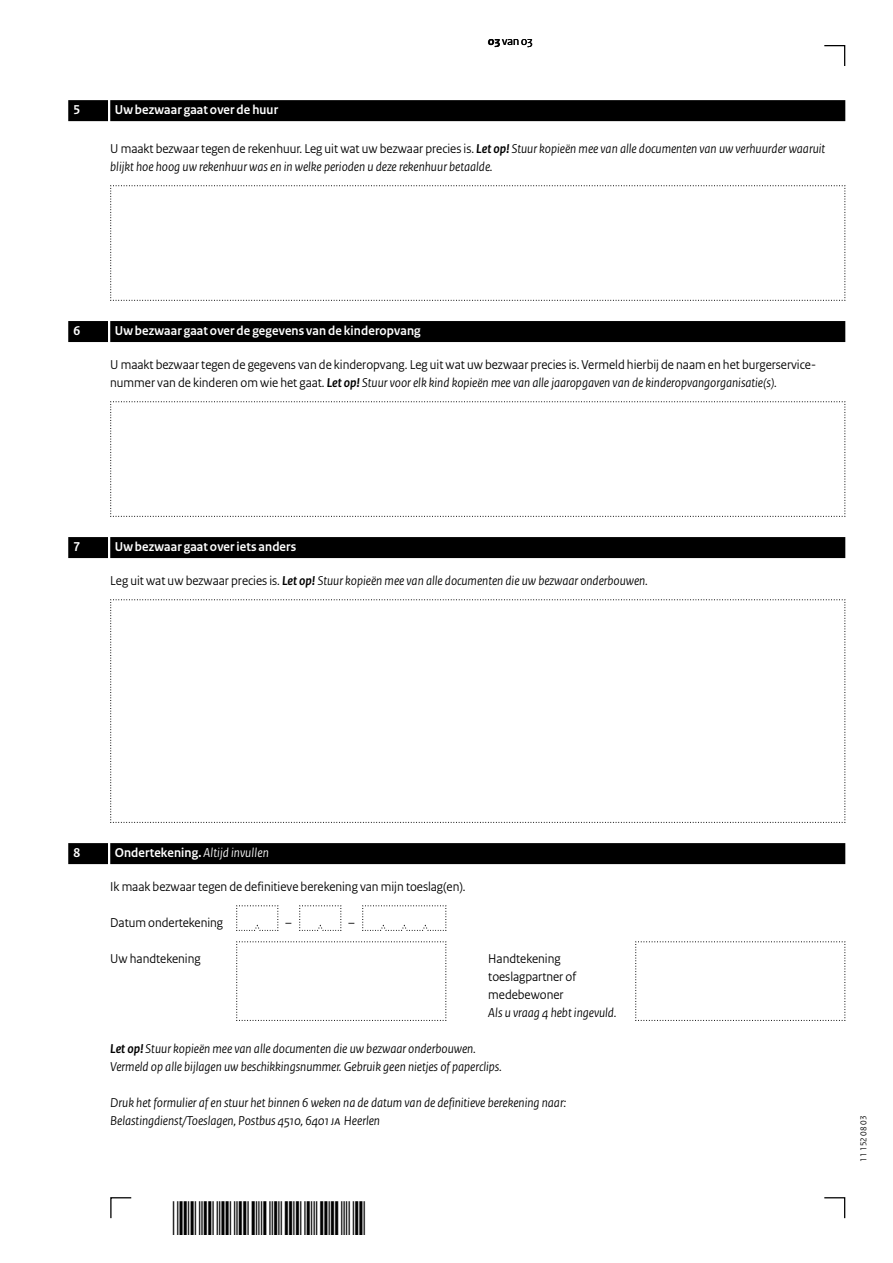
<style>
.page{position:relative;width:893px;height:1263px;background:#fff}
.page>*{position:absolute;margin:0;border:0;box-sizing:border-box;transform-origin:0 0}
.Vraag{font:13.5px/18px "Rijksoverheid Sans Heading";color:#000}
.Vraag-2{font:italic 13.5px/18px "Rijksoverheid Sans Heading";color:#000}
.Vraag_12{font:italic 13.5px/18px "Rijksoverheid Sans Heading";color:#000}
.KOP_B_Nummer{font:700 13.5px "Rijksoverheid Sans Heading";letter-spacing:.01em;color:#fff}
.Vraag_12-2{font:13.5px/18px "Rijksoverheid Sans Heading";color:#000}
.KOP_D_Nummer{font:700 13.5px "Rijksoverheid Sans Heading";letter-spacing:.01em;color:#fff}
.t1{font:12px "Rijksoverheid Sans Heading";color:#000}
.t2{font:9px "Rijksoverheid Sans Heading";color:#000}
.s1{font-weight:700}
.s2{font-style:normal}
.s3{font-weight:700;font-style:italic}
.s4{font-style:italic}
.s5{font-weight:400;font-style:italic}
</style>
<div class="page">
<svg style="left:824px;top:1197px;width:22px;height:22px"></svg>
<svg style="left:110px;top:1197px;width:22px;height:22px"></svg>
<svg style="left:824px;top:45px;width:22px;height:21px"></svg>
<svg style="left:110px;top:185px;width:736px;height:116px"></svg>
<svg style="left:110px;top:401px;width:736px;height:116px"></svg>
<svg style="left:110px;top:599px;width:736px;height:224px"></svg>
<svg style="left:236px;top:905px;width:43px;height:26px"></svg>
<svg style="left:299px;top:905px;width:43px;height:26px"></svg>
<svg style="left:362px;top:905px;width:85px;height:26px"></svg>
<svg style="left:236px;top:941px;width:211px;height:80px"></svg>
<svg style="left:635px;top:941px;width:211px;height:80px"></svg>
<div style="left:110px;top:100px;width:735px;height:21px;background:#000"></div>
<div style="left:68px;top:100px;width:40px;height:21px;background:#000"></div>
<div style="left:110px;top:321px;width:735px;height:21px;background:#000"></div>
<div style="left:68px;top:321px;width:40px;height:21px;background:#000"></div>
<div style="left:110px;top:537px;width:735px;height:21px;background:#000"></div>
<div style="left:68px;top:537px;width:40px;height:21px;background:#000"></div>
<div style="left:110px;top:843px;width:735px;height:21px;background:#000"></div>
<div style="left:68px;top:843px;width:40px;height:21px;background:#000"></div>
<p class="t1" style="left:488px;top:34px;width:46px"><span class="s1">03</span> van 03</p>
<h2 class="KOP_D_Nummer" style="left:74px;top:102px;width:8px">5</h2>
<h2 class="KOP_D_Nummer" style="left:115px;top:102px;width:165px">Uw bezwaar gaat over de huur</h2>
<p class="Vraag-2" style="left:110px;top:140px;width:716px"><span class="s2">U maakt bezwaar tegen de rekenhuur. Leg uit wat uw bezwaar precies is.</span> <span class="s1">Let op!</span> Stuur kopieën mee van alle documenten van uw verhuurder waaruit blijkt hoe hoog uw rekenhuur was en in welke perioden u deze rekenhuur betaalde.</p>
<h2 class="KOP_B_Nummer" style="left:74px;top:323px;width:8px">6</h2>
<h2 class="KOP_B_Nummer" style="left:115px;top:323px;width:307px">Uw bezwaar gaat over de gegevens van de kinderopvang</h2>
<p class="Vraag" style="left:110px;top:356px;width:706px">U maakt bezwaar tegen de gegevens van de kinderopvang. Leg uit wat uw bezwaar precies is. Vermeld hierbij de naam en het burgerservice&shy;nummer van de kinderen om wie het gaat. <span class="s3">Let op!</span> <span class="s4">Stuur voor elk kind kopieën mee van alle jaaropgaven van de kinderopvangorganisatie(s).</span></p>
<h2 class="KOP_B_Nummer" style="left:74px;top:539px;width:8px">7</h2>
<h2 class="KOP_B_Nummer" style="left:115px;top:539px;width:183px">Uw bezwaar gaat over iets anders</h2>
<p class="Vraag-2" style="left:110px;top:572px;width:539px"><span class="s2">Leg uit wat uw bezwaar precies is.</span> <span class="s1">Let op!</span> Stuur kopieën mee van alle documenten die uw bezwaar onderbouwen.</p>
<h2 class="KOP_B_Nummer" style="left:74px;top:845px;width:8px">8</h2>
<h2 class="KOP_B_Nummer" style="left:115px;top:845px;width:156px">Ondertekening. <span class="s5">Altijd invullen</span></h2>
<p class="Vraag" style="left:110px;top:878px;width:357px">Ik maak bezwaar tegen de definitieve berekening van mijn toeslag(en).</p>
<p class="Vraag" style="left:110px;top:914px;width:114px">Datum ondertekening</p>
<p class="Vraag_12-2" style="left:110px;top:950px;width:92px">Uw handtekening</p>
<p class="Vraag_12-2" style="left:488px;top:950px;width:130px">Handtekening toeslagpartner of medebewoner<br><span class="s4">Als u vraag 4 hebt ingevuld.</span></p>
<p class="Vraag_12" style="left:110px;top:1040px;width:393px"><span class="s1">Let op!</span> Stuur kopieën mee van alle documenten die uw bezwaar onderbouwen.<br>Vermeld op alle bijlagen uw beschikkingsnummer. Gebruik geen nietjes of paperclips.</p>
<p class="Vraag_12" style="left:110px;top:1094px;width:457px">Druk het formulier af en stuur het binnen 6 weken na de datum van de definitieve berekening naar:</p>
<p class="Vraag_12" style="left:110px;top:1112px;width:271px">Belastingdienst/Toeslagen, Postbus 4510, 6401 JA Heerlen</p>
<p class="t2" style="left:858px;top:1161px;width:47px;rotate:-90deg">11 152 08 03</p>
</div>
